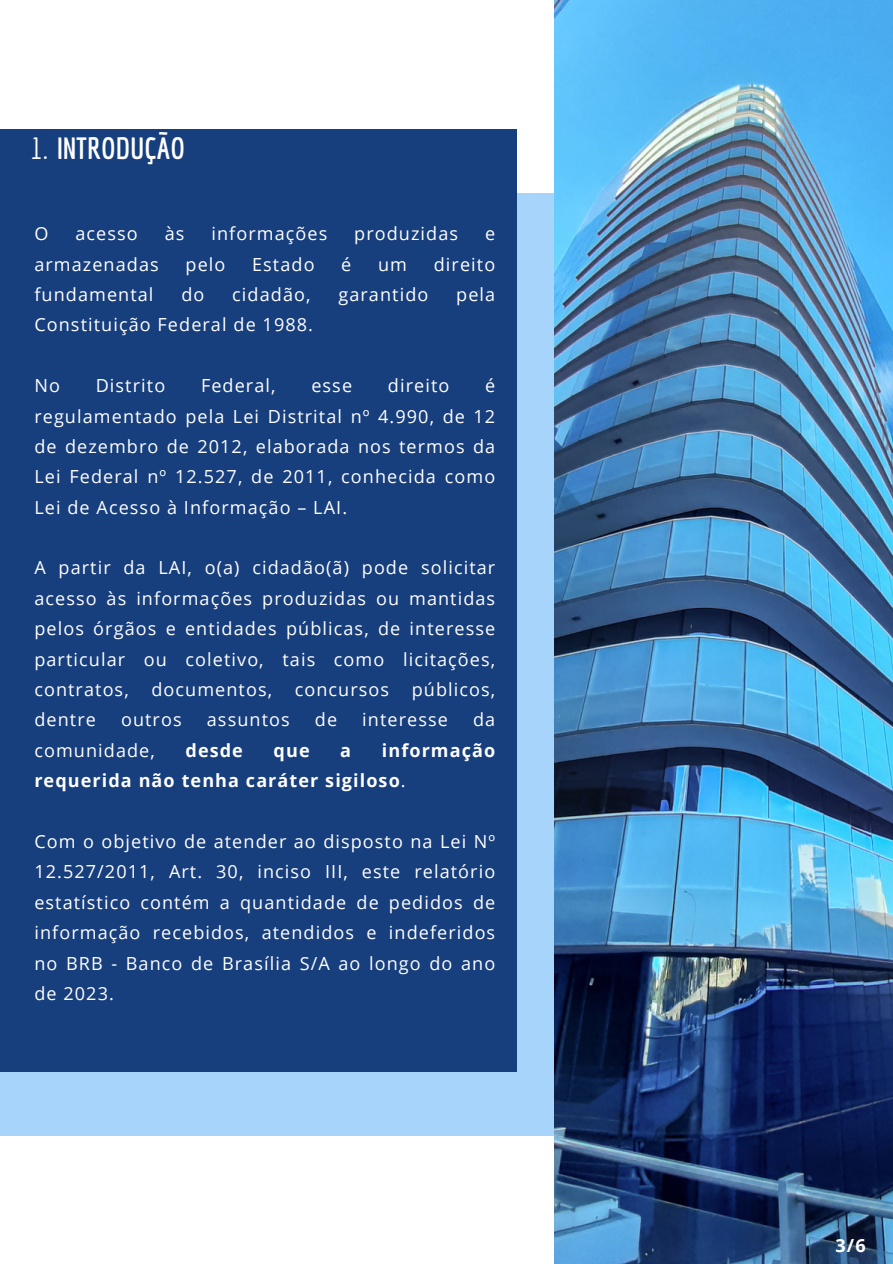
<style>
.page{position:relative;width:893px;height:1264px;background:#fff}
.page>*{position:absolute;margin:0;border:0;box-sizing:border-box;transform-origin:0 0}
.t1{font:700 30px "Economica";color:#fff}
.t2{font:18px/30.3px "Open Sans";letter-spacing:.06em;color:#fff;text-align:justify}
.t3{font:700 18px/30.3px "Open Sans";letter-spacing:.06em;color:#fff}
.s1{font-weight:400}
</style>
<div class="page">
<img style="left:554px;top:0;width:338px;height:1263px">
<img style="left:0;top:193px;width:892px;height:942px">
<div style="left:0;top:129px;width:516px;height:942px;background:#173e7d"></div>
<p class="t1" style="left:30px;top:131px;width:156px"><span class="s1">1.</span> INTRODUÇÃO</p>
<h2 class="t2" style="left:34px;top:218px;width:16px">O</h2>
<h2 class="t2" style="left:75px;top:218px;width:64px">acesso</h2>
<h2 class="t2" style="left:165px;top:218px;width:21px">às</h2>
<h2 class="t2" style="left:211px;top:218px;width:117px">informações</h2>
<h2 class="t2" style="left:354px;top:218px;width:105px">produzidas</h2>
<h2 class="t2" style="left:485px;top:218px;width:12px">e</h2>
<h2 class="t2" style="left:34px;top:248px;width:126px">armazenadas</h2>
<h2 class="t2" style="left:185px;top:248px;width:41px">pelo</h2>
<h2 class="t2" style="left:252px;top:248px;width:64px">Estado</h2>
<h2 class="t2" style="left:341px;top:248px;width:12px">é</h2>
<h2 class="t2" style="left:378px;top:248px;width:30px">um</h2>
<h2 class="t2" style="left:434px;top:248px;width:63px">direito</h2>
<h2 class="t2" style="left:34px;top:279px;width:121px">fundamental</h2>
<h2 class="t2" style="left:181px;top:279px;width:25px">do</h2>
<h2 class="t2" style="left:232px;top:279px;width:80px">cidadão,</h2>
<h2 class="t2" style="left:338px;top:279px;width:91px">garantido</h2>
<h2 class="t2" style="left:456px;top:279px;width:41px">pela</h2>
<h2 class="t2" style="left:34px;top:309px;width:280px">Constituição Federal de 1988.</h2>
<p class="t2" style="left:34px;top:370px;width:462px;text-indent:451px">é regulamentado pela Lei Distrital nº 4.990, de 12 de dezembro de 2012, elaborada nos termos da Lei Federal nº 12.527, de 2011, conhecida como Lei de Acesso à Informação – LAI.</p>
<p class="t2" style="left:34px;top:370px;width:27px">No</p>
<p class="t2" style="left:96px;top:370px;width:71px">Distrito</p>
<p class="t2" style="left:201px;top:370px;width:76px">Federal,</p>
<p class="t2" style="left:311px;top:370px;width:42px">esse</p>
<p class="t2" style="left:388px;top:370px;width:63px">direito</p>
<p class="t2" style="left:34px;top:552px;width:462px">A partir da LAI, o(a) cidadão(ã) pode solicitar acesso às informações produzidas ou mantidas pelos órgãos e entidades públicas, de interesse particular ou coletivo, tais como licitações, contratos,</p>
<p class="t2" style="left:151px;top:674px;width:122px">documentos,</p>
<p class="t2" style="left:295px;top:674px;width:96px">concursos</p>
<p class="t2" style="left:412px;top:674px;width:85px">públicos,</p>
<p class="t2" style="left:34px;top:704px;width:63px">dentre</p>
<p class="t2" style="left:121px;top:704px;width:62px">outros</p>
<p class="t2" style="left:207px;top:704px;width:84px">assuntos</p>
<p class="t2" style="left:315px;top:704px;width:24px">de</p>
<p class="t2" style="left:362px;top:704px;width:87px">interesse</p>
<p class="t2" style="left:473px;top:704px;width:24px">da</p>
<p class="t2" style="left:34px;top:734px;width:122px">comunidade,</p>
<p class="t3" style="left:185px;top:734px;width:59px">desde</p>
<p class="t3" style="left:273px;top:734px;width:38px">que</p>
<p class="t3" style="left:340px;top:734px;width:12px">a</p>
<p class="t3" style="left:34px;top:734px;width:462px;text-indent:347px">informação requerida não tenha caráter sigiloso<span class="s1">.</span></p>
<p class="t2" style="left:34px;top:825px;width:462px">Com o objetivo de atender ao disposto na Lei Nº 12.527/2011, Art. 30, inciso III, este relatório estatístico contém a quantidade de pedidos de informação recebidos, atendidos e indeferidos no BRB - Banco de Brasília S/A ao longo do ano de 2023.</p>
<p class="t3" style="left:835px;top:1229px;width:32px">3/6</p>
</div>
